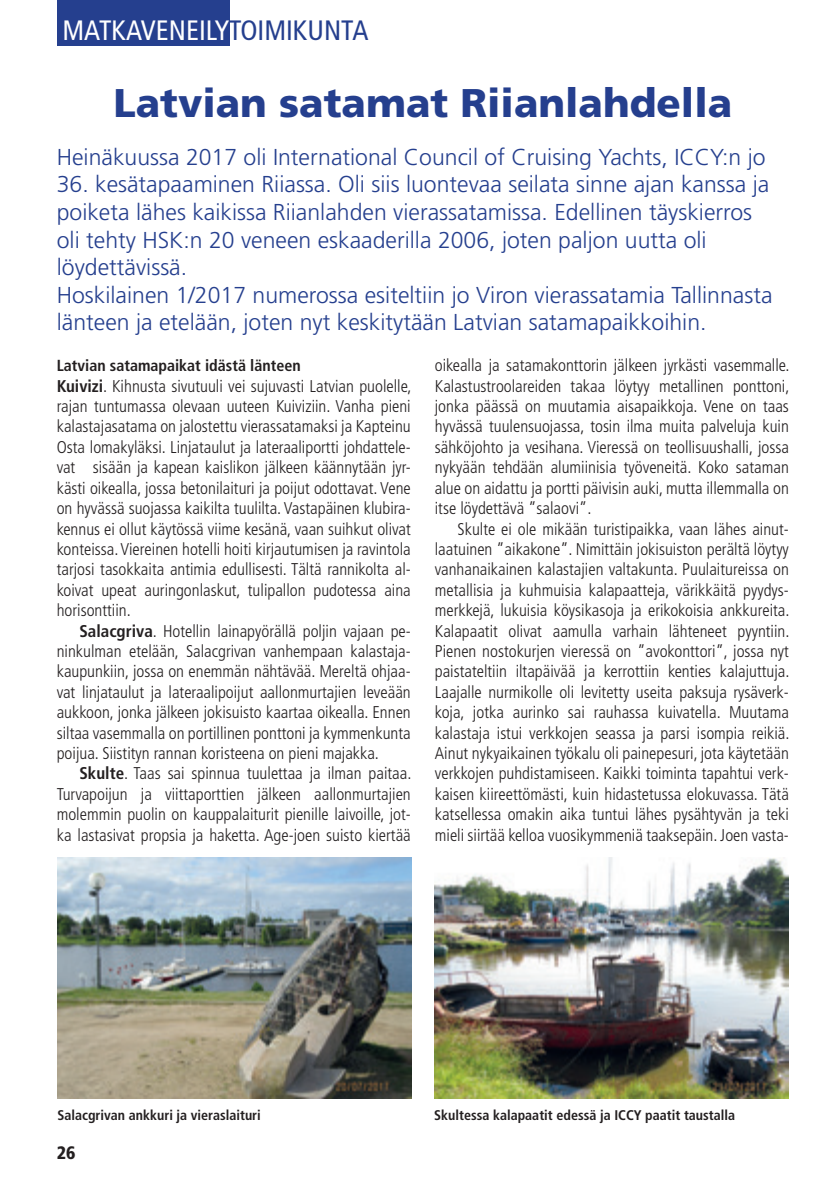
<style>
.page{position:relative;width:840px;height:1191px;background:#fff}
.page>*{position:absolute;margin:0;border:0;box-sizing:border-box;transform-origin:0 0}
.t1{font:900 40px "Frutiger";color:#253f8e}
.t2{font:condensed 28px "Frutiger";color:#fff}
.t3{font:300 23px/27.6px "Frutiger";color:#253f8e}
.t4{font:900 condensed 18px "Frutiger";color:#231f20}
.t5{font:300 condensed 17px/20.4px "Frutiger";color:#231f20;text-align:justify}
.t6{font:700 condensed 16px "Frutiger";color:#231f20}
.t7{font:700 condensed 14px "Frutiger";color:#231f20}
.s1{color:#253f8e}
.s2{font-weight:700}
</style>
<div class="page">
<img style="left:57px;top:857px;width:354px;height:241px">
<img style="left:434px;top:857px;width:353px;height:241px">
<div style="left:57px;top:0;width:172px;height:45px;background:#253f8e"></div>
<h2 class="t2" style="left:62px;top:14px;width:307px">MATKAVENEILY<span class="s1">TOIMIKUNTA</span></h2>
<h1 class="t1" style="left:113px;top:79px;width:619px">Latvian satamat Riianlahdella</h1>
<h3 class="t3" style="left:57px;top:143px;width:710px">Heinäkuussa 2017 oli International Council of Cruising Yachts, ICCY:n jo</h3>
<p class="t3" style="left:57px;top:171px;width:716px">36. kesätapaaminen Riiassa. Oli siis luontevaa seilata sinne ajan kanssa ja poiketa lähes kaikissa Riianlahden vierassatamissa. Edellinen täyskierros oli tehty HSK:n 20 veneen eskaaderilla 2006, joten paljon uutta oli löydettävissä.<br>Hoskilainen 1/2017 numerossa esiteltiin jo Viron vierassatamia Tallinnasta länteen ja etelään, joten nyt keskitytään Latvian satamapaikkoihin.</p>
<p class="t6" style="left:57px;top:356px;width:245px">Latvian satamapaikat idästä länteen</p>
<p class="t5" style="left:57px;top:376px;width:356px"><span class="s2">Kuivizi</span>. Kihnusta sivutuuli vei sujuvasti Latvian puolelle, rajan tuntumassa olevaan uuteen Kuiviziin. Vanha pieni kalastajasatama on jalostettu vierassatamaksi ja Kapteinu Osta lomakyläksi. Linjataulut ja lateraaliportti johdattele&shy;vat sisään ja kapean kaislikon jälkeen käännytään jyr&shy;kästi oikealla, jossa betonilaituri ja poijut odottavat. Vene on hyvässä suojassa kaikilta tuulilta. Vastapäinen klubira&shy;kennus ei ollut käytössä viime kesänä, vaan suihkut olivat konteissa. Viereinen hotelli hoiti kirjautumisen ja ravintola tarjosi tasokkaita antimia edullisesti. Tältä rannikolta al&shy;koivat upeat auringonlaskut, tulipallon pudotessa aina horisonttiin.</p>
<p class="t5" style="left:57px;top:620px;width:355px;text-indent:23px"><span class="s2">Salacgriva</span>. Hotellin lainapyörällä poljin vajaan pe&shy;ninkulman etelään, Salacgrivan vanhempaan kalastaja&shy;kaupunkiin, jossa on enemmän nähtävää. Mereltä ohjaa&shy;vat linjataulut ja lateraalipoijut aallonmurtajien leveään aukkoon, jonka jälkeen jokisuisto kaartaa oikealla. Ennen siltaa vasemmalla on portillinen ponttoni ja kymmenkunta poijua. Siistityn rannan koristeena on pieni majakka.</p>
<p class="t5" style="left:57px;top:763px;width:356px;text-indent:23px"><span class="s2">Skulte</span>. Taas sai spinnua tuulettaa ja ilman paitaa.<br>Turvapoijun ja viittaporttien jälkeen aallonmurtajien molemmin puolin on kauppalaiturit pienille laivoille, jot&shy;ka lastasivat propsia ja haketta. Age-joen suisto kiertää</p>
<p class="t5" style="left:434px;top:355px;width:356px">oikealla ja satamakonttorin jälkeen jyrkästi vasemmalle.<br>Kalastustroolareiden takaa löytyy metallinen ponttoni, jonka päässä on muutamia aisapaikkoja. Vene on taas hyvässä tuulensuojassa, tosin ilma muita palveluja kuin sähköjohto ja vesihana. Vieressä on teollisuushalli, jossa nykyään tehdään alumiinisia työveneitä. Koko sataman alue on aidattu ja portti päivisin auki, mutta illemmalla on itse löydettävä ”salaovi”.</p>
<p class="t5" style="left:434px;top:518px;width:356px;text-indent:23px">Skulte ei ole mikään turistipaikka, vaan lähes ainut&shy;laatuinen ”aikakone”. Nimittäin jokisuiston perältä löytyy vanhanaikainen kalastajien valtakunta. Puulaitureissa on metallisia ja kuhmuisia kalapaatteja, värikkäitä pyydys&shy;merkkejä, lukuisia köysikasoja ja erikokoisia ankkureita.<br>Kalapaatit olivat aamulla varhain lähteneet pyyntiin.<br>Pienen nostokurjen vieressä on ”avokonttori”, jossa nyt paistateltiin iltapäivää ja kerrottiin kenties kalajuttuja.<br>Laajalle nurmikolle oli levitetty useita paksuja rysäverk&shy;koja, jotka aurinko sai rauhassa kuivatella. Muutama kalastaja istui verkkojen seassa ja parsi isompia reikiä.<br>Ainut nykyaikainen työkalu oli painepesuri, jota käytetään verkkojen puhdistamiseen. Kaikki toiminta tapahtui verk&shy;kaisen kiireettömästi, kuin hidastetussa elokuvassa. Tätä katsellessa omakin aika tuntui lähes pysähtyvän ja teki mieli siirtää kelloa vuosikymmeniä taaksepäin. Joen vasta-</p>
<p class="t7" style="left:57px;top:1107px;width:205px">Salacgrivan ankkuri ja vieraslaituri</p>
<p class="t7" style="left:434px;top:1107px;width:302px">Skultessa kalapaatit edessä ja ICCY paatit taustalla</p>
<p class="t4" style="left:57px;top:1142px;width:20px">26</p>
</div>
